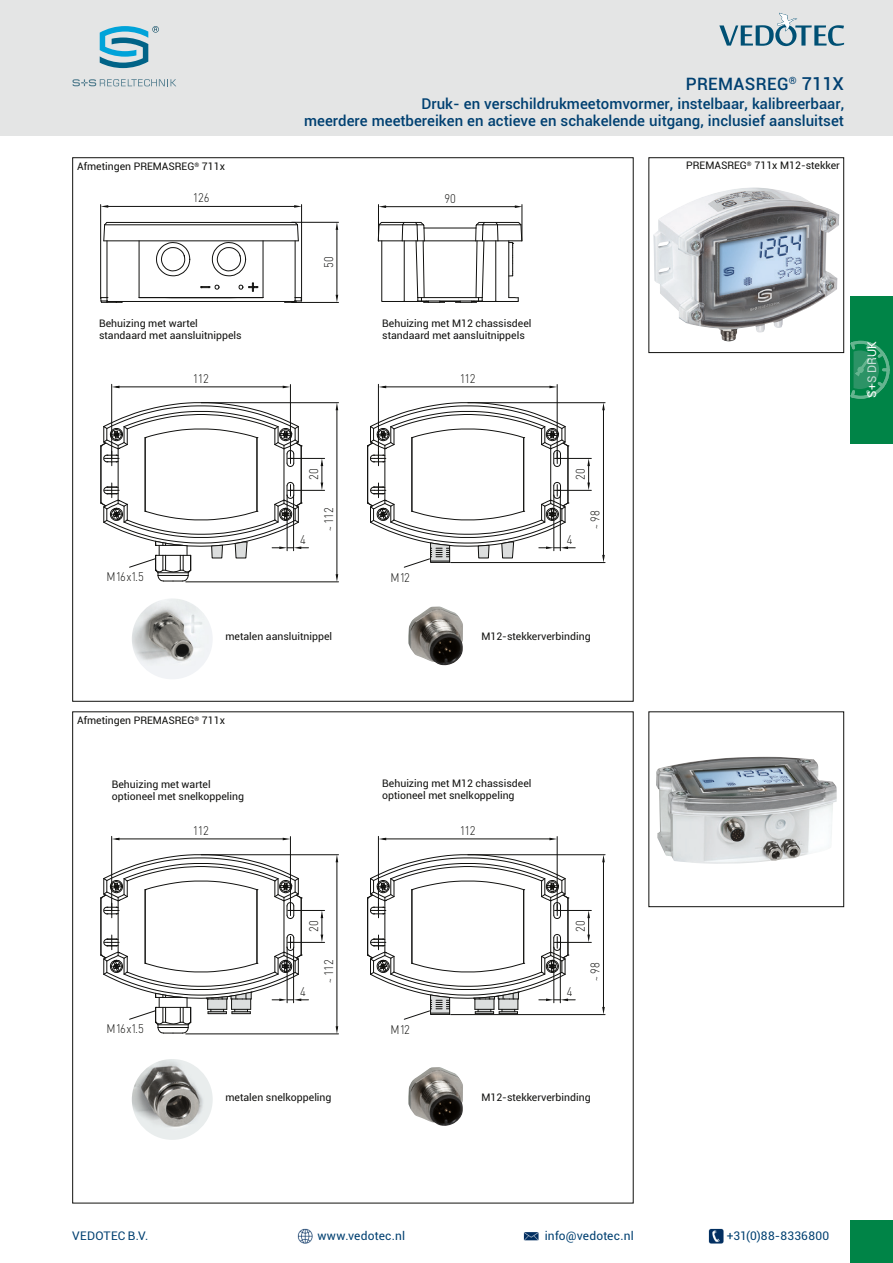
<style>
.page{position:relative;width:893px;height:1263px;background:#fff}
.page>*{position:absolute;margin:0;border:0;box-sizing:border-box;transform-origin:0 0}
.Productnaam_Kop_Re_p{font:500 17.25px "Roboto";letter-spacing:.02em;color:#004071}
.Productnaam_subkop_R{font:500 15px/17.2px "Roboto";color:#004071;text-align:right}
.t1{font:300 12.3px "DIN Pro";letter-spacing:-.03em;color:#11110f;scale:.9 1}
.t2{font:12px "Roboto";letter-spacing:.02em;color:#004071}
.t3{font:12px "Roboto";color:#fff}
.illustratietekst_rec{font:10.5px "Roboto";color:#11110f}
.illustratietekst_lin{font:10.5px "Roboto";color:#11110f}
.s1{font-size:18px}
.s2{font-size:10.2px}
</style>
<div class="page">
<div style="left:850px;top:1220px;width:43px;height:43px;background:#008447"></div>
<div style="left:0;top:0;width:893px;height:136px;background:#e4e5e5"></div>
<img style="left:709px;top:1229px;width:14px;height:14px">
<img style="left:298px;top:1229px;width:14px;height:14px">
<img style="left:524px;top:1232px;width:14px;height:9px">
<svg style="left:719px;top:13px;width:125px;height:33px"></svg>
<div style="left:850px;top:296px;width:43px;height:148px;background:#008447"></div>
<svg style="left:100px;top:26px;width:59px;height:42px"></svg>
<svg style="left:72px;top:79px;width:104px;height:7px"></svg>
<svg style="left:850px;top:340px;width:40px;height:59px"></svg>
<img style="left:653px;top:188px;width:186px;height:153px">
<div style="left:648px;top:157px;width:196px;height:196px;border:1px solid #11110f"></div>
<svg style="left:378px;top:222px;width:144px;height:81px"></svg>
<svg style="left:101px;top:222px;width:201px;height:81px"></svg>
<hr style="left:337px;top:409px;width:1px;height:168px;background:#11110f">
<hr style="left:186px;top:582px;width:153px;height:1px;background:#11110f">
<hr style="left:201px;top:402px;width:138px;height:1px;background:#11110f">
<svg style="left:336px;top:403px;width:2px;height:7px"></svg>
<svg style="left:336px;top:574px;width:2px;height:8px"></svg>
<hr style="left:603px;top:408px;width:1px;height:150px;background:#11110f">
<hr style="left:451px;top:562px;width:154px;height:1px;background:#11110f">
<hr style="left:468px;top:402px;width:137px;height:1px;background:#11110f">
<svg style="left:602px;top:403px;width:3px;height:7px"></svg>
<svg style="left:602px;top:555px;width:3px;height:7px"></svg>
<hr style="left:337px;top:228px;width:1px;height:69px;background:#11110f">
<hr style="left:292px;top:302px;width:47px;height:1px;background:#11110f">
<hr style="left:292px;top:222px;width:47px;height:1px;background:#11110f">
<svg style="left:336px;top:222px;width:2px;height:8px"></svg>
<svg style="left:336px;top:295px;width:2px;height:7px"></svg>
<hr style="left:106px;top:206px;width:190px;height:1px;background:#11110f">
<hr style="left:301px;top:205px;width:1px;height:96px;background:#11110f">
<hr style="left:100px;top:205px;width:1px;height:93px;background:#11110f">
<svg style="left:101px;top:205px;width:7px;height:3px"></svg>
<svg style="left:294px;top:205px;width:8px;height:3px"></svg>
<hr style="left:522px;top:205px;width:1px;height:36px;background:#11110f">
<hr style="left:378px;top:205px;width:1px;height:36px;background:#11110f">
<hr style="left:384px;top:206px;width:133px;height:1px;background:#11110f">
<svg style="left:379px;top:205px;width:7px;height:3px"></svg>
<svg style="left:515px;top:205px;width:7px;height:3px"></svg>
<hr style="left:291px;top:490px;width:34px;height:1px;background:#11110f">
<hr style="left:290px;top:458px;width:35px;height:1px;background:#11110f">
<svg style="left:321px;top:458px;width:2px;height:32px"></svg>
<hr style="left:116px;top:387px;width:168px;height:1px;background:#11110f">
<hr style="left:290px;top:384px;width:1px;height:75px;background:#11110f">
<hr style="left:111px;top:384px;width:1px;height:75px;background:#11110f">
<svg style="left:112px;top:386px;width:7px;height:2px"></svg>
<svg style="left:283px;top:386px;width:7px;height:2px"></svg>
<svg style="left:100px;top:402px;width:208px;height:180px"></svg>
<hr style="left:557px;top:490px;width:34px;height:1px;background:#11110f">
<hr style="left:557px;top:458px;width:34px;height:1px;background:#11110f">
<svg style="left:587px;top:458px;width:3px;height:32px"></svg>
<hr style="left:383px;top:387px;width:168px;height:1px;background:#11110f">
<hr style="left:557px;top:384px;width:1px;height:75px;background:#11110f">
<hr style="left:378px;top:384px;width:1px;height:75px;background:#11110f">
<svg style="left:379px;top:386px;width:7px;height:2px"></svg>
<svg style="left:549px;top:386px;width:8px;height:2px"></svg>
<svg style="left:367px;top:402px;width:208px;height:165px"></svg>
<img style="left:408px;top:606px;width:55px;height:60px">
<img style="left:132px;top:598px;width:81px;height:81px;border-radius:40px">
<hr style="left:337px;top:861px;width:1px;height:168px;background:#11110f">
<hr style="left:186px;top:1034px;width:153px;height:1px;background:#11110f">
<hr style="left:201px;top:854px;width:138px;height:1px;background:#11110f">
<svg style="left:336px;top:855px;width:2px;height:7px"></svg>
<svg style="left:336px;top:1026px;width:2px;height:8px"></svg>
<hr style="left:603px;top:860px;width:1px;height:150px;background:#11110f">
<hr style="left:451px;top:1014px;width:154px;height:1px;background:#11110f">
<hr style="left:468px;top:854px;width:137px;height:1px;background:#11110f">
<svg style="left:602px;top:855px;width:3px;height:7px"></svg>
<svg style="left:602px;top:1007px;width:3px;height:7px"></svg>
<hr style="left:291px;top:942px;width:34px;height:1px;background:#11110f">
<hr style="left:290px;top:910px;width:35px;height:1px;background:#11110f">
<svg style="left:321px;top:911px;width:2px;height:31px"></svg>
<hr style="left:116px;top:839px;width:168px;height:1px;background:#11110f">
<hr style="left:290px;top:836px;width:1px;height:75px;background:#11110f">
<hr style="left:111px;top:836px;width:1px;height:74px;background:#11110f">
<svg style="left:112px;top:838px;width:7px;height:2px"></svg>
<svg style="left:283px;top:838px;width:7px;height:2px"></svg>
<svg style="left:100px;top:854px;width:208px;height:180px"></svg>
<hr style="left:557px;top:942px;width:34px;height:1px;background:#11110f">
<hr style="left:557px;top:910px;width:34px;height:1px;background:#11110f">
<svg style="left:587px;top:911px;width:3px;height:31px"></svg>
<hr style="left:383px;top:839px;width:168px;height:1px;background:#11110f">
<hr style="left:557px;top:836px;width:1px;height:75px;background:#11110f">
<hr style="left:378px;top:836px;width:1px;height:74px;background:#11110f">
<svg style="left:379px;top:838px;width:7px;height:2px"></svg>
<svg style="left:549px;top:838px;width:8px;height:2px"></svg>
<svg style="left:367px;top:854px;width:208px;height:165px"></svg>
<img style="left:408px;top:1067px;width:55px;height:59px">
<img style="left:132px;top:1059px;width:81px;height:81px;border-radius:40px">
<img style="left:656px;top:757px;width:181px;height:107px">
<div style="left:648px;top:711px;width:196px;height:196px;border:1px solid #11110f"></div>
<p class="Productnaam_Kop_Re_p" style="left:686px;top:72px;width:160px">PREMASREG<sup>®</sup> <span class="s1">711X</span></p>
<p class="illustratietekst_rec" style="left:77px;top:159px;width:149px">Afmetingen PREMASREG<sup>®</sup> 711x</p>
<p class="Productnaam_subkop_R" style="left:304px;top:95px;width:541px">Druk- en verschildrukmeetomvormer, instelbaar, kalibreerbaar,<br>meerdere meetbereiken en actieve en schakelende uitgang, inclusief aansluitset</p>
<p class="illustratietekst_rec" style="left:686px;top:158px;width:155px">PREMASREG<sup>®</sup> 711x M12-stekker</p>
<p class="t1" style="left:193px;top:190px;width:20px">126</p>
<p class="t1" style="left:444px;top:190px;width:14px">90</p>
<p class="t1" style="left:320px;top:268px;width:15px;rotate:-90deg">50</p>
<p class="illustratietekst_rec" style="left:382px;top:316px;width:151px">Behuizing met M12 chassisdeel</p>
<p class="illustratietekst_rec" style="left:382px;top:328px;width:144px">standaard met aansluitnippels</p>
<p class="illustratietekst_rec" style="left:99px;top:316px;width:100px">Behuizing met wartel</p>
<p class="illustratietekst_rec" style="left:99px;top:328px;width:144px">standaard met aansluitnippels</p>
<p class="t1" style="left:193px;top:323px;width:20px">126</p>
<p class="t1" style="left:444px;top:323px;width:14px">90</p>
<p class="t1" style="left:193px;top:370px;width:19px">112</p>
<p class="t1" style="left:460px;top:370px;width:19px">112</p>
<p class="t3" style="left:863px;top:398px;width:58px;rotate:-90deg">S+S DRUK</p>
<p class="t1" style="left:107px;top:568px;width:43px">M16x1.5</p>
<p class="t1" style="left:305px;top:480px;width:15px;rotate:-90deg">20</p>
<p class="t1" style="left:572px;top:480px;width:15px;rotate:-90deg">20</p>
<p class="t1" style="left:320px;top:531px;width:27px;rotate:-90deg"><span class="s2">~</span> 112</p>
<p class="t1" style="left:587px;top:528px;width:22px;rotate:-90deg"><span class="s2">~</span> 98</p>
<p class="t1" style="left:300px;top:531px;width:8px">4</p>
<p class="t1" style="left:567px;top:531px;width:8px">4</p>
<p class="t1" style="left:391px;top:569px;width:23px">M12</p>
<p class="illustratietekst_lin" style="left:225px;top:629px;width:108px">metalen aansluitnippel</p>
<p class="illustratietekst_lin" style="left:481px;top:629px;width:111px">M12-stekkerverbinding</p>
<p class="illustratietekst_rec" style="left:77px;top:713px;width:149px">Afmetingen PREMASREG<sup>®</sup> 711x</p>
<p class="illustratietekst_rec" style="left:112px;top:777px;width:100px">Behuizing met wartel</p>
<p class="illustratietekst_rec" style="left:112px;top:789px;width:134px">optioneel met snelkoppeling</p>
<p class="t1" style="left:193px;top:822px;width:19px">112</p>
<p class="illustratietekst_rec" style="left:382px;top:776px;width:151px">Behuizing met M12 chassisdeel</p>
<p class="illustratietekst_rec" style="left:382px;top:788px;width:134px">optioneel met snelkoppeling</p>
<p class="t1" style="left:460px;top:822px;width:19px">112</p>
<p class="t1" style="left:107px;top:1020px;width:43px">M16x1.5</p>
<p class="t1" style="left:305px;top:932px;width:15px;rotate:-90deg">20</p>
<p class="t1" style="left:572px;top:932px;width:15px;rotate:-90deg">20</p>
<p class="t1" style="left:320px;top:983px;width:27px;rotate:-90deg"><span class="s2">~</span> 112</p>
<p class="t1" style="left:587px;top:980px;width:22px;rotate:-90deg"><span class="s2">~</span> 98</p>
<p class="t1" style="left:300px;top:983px;width:8px">4</p>
<p class="t1" style="left:567px;top:983px;width:8px">4</p>
<p class="t1" style="left:391px;top:1021px;width:23px">M12</p>
<p class="illustratietekst_lin" style="left:225px;top:1090px;width:108px">metalen snelkoppeling</p>
<p class="illustratietekst_lin" style="left:481px;top:1090px;width:111px">M12-stekkerverbinding</p>
<p class="t2" style="left:72px;top:1227px;width:77px">VEDOTEC B.V.</p>
<p class="t2" style="left:317px;top:1227px;width:89px">www.vedotec.nl</p>
<p class="t2" style="left:545px;top:1227px;width:91px">info@vedotec.nl</p>
<p class="t2" style="left:727px;top:1227px;width:104px">+31(0)88-8336800</p>
</div>
